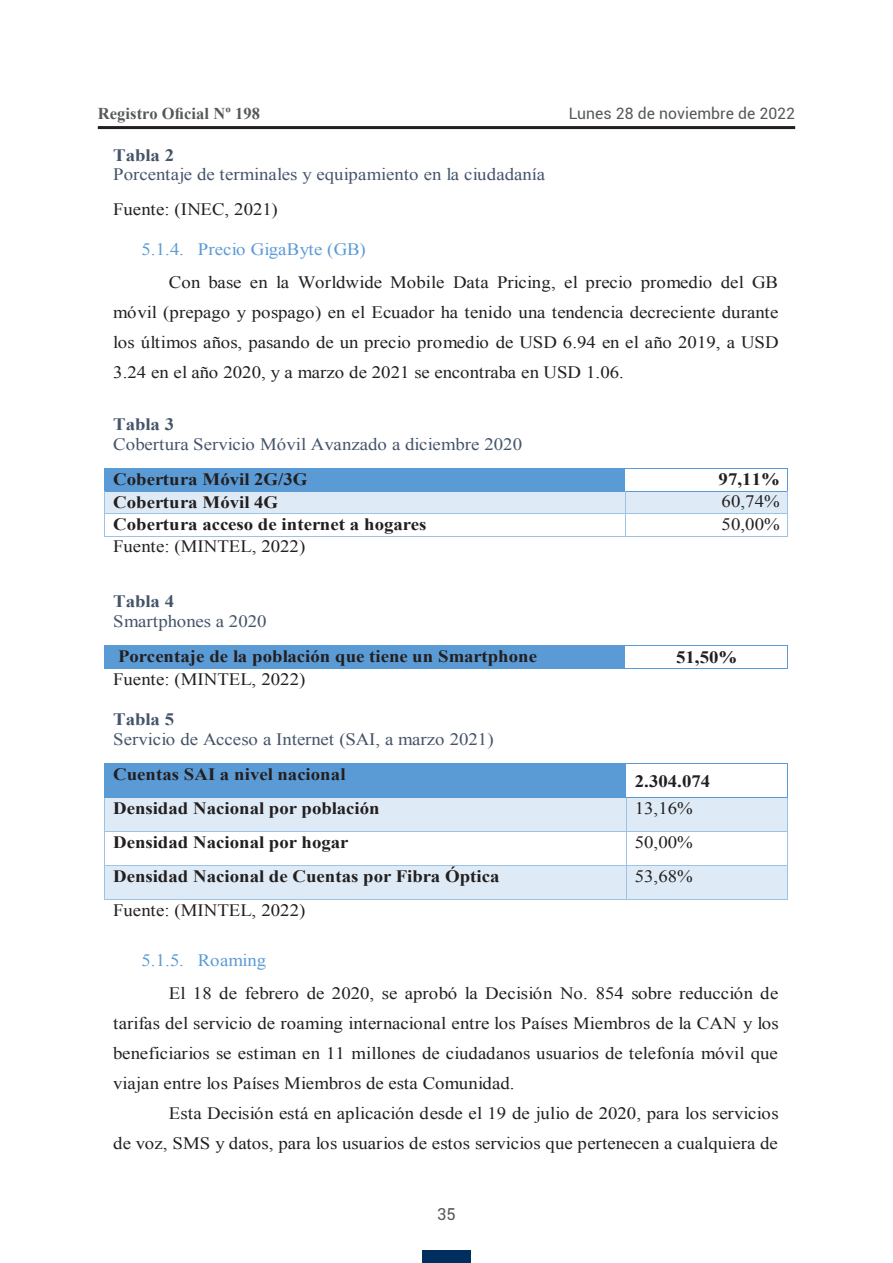
<style>
.page{position:relative;width:893px;height:1263px;background:#fff}
.page>*{position:absolute;margin:0;border:0;box-sizing:border-box;transform-origin:0 0}
.t1{font:17.4px/30.2px "Times New Roman";color:#231f20;scale:1.08 1}
.t2{font:700 17.4px "Times New Roman";color:#231f20;scale:1.08 1}
.t3{font:17.4px/19.8px "Times New Roman";color:#44546a;scale:1.08 1}
.t4{font:700 16.5px "Times New Roman";letter-spacing:.005em;color:#57585a}
.t5{font:16.5px "Roboto";color:#57585a}
.t6{font:15.75px "Roboto";letter-spacing:.005em;color:#57585a}
.s1{font-weight:700}
.s2{color:#5b9bd5}
</style>
<div class="page">
<hr style="left:98px;top:126px;width:697px;height:3px;background:#231f20">
<div style="left:422px;top:1250px;width:49px;height:13px;background:#002e5e"></div>
<div style="left:105px;top:469px;width:520px;height:22px;background:#5b9bd5"></div>
<hr style="left:105px;top:468px;width:520px;height:1px;background:#5b9bd5">
<hr style="left:626px;top:468px;width:161px;height:1px;background:#5b9bd5">
<div style="left:105px;top:492px;width:520px;height:21px;background:#deebf6"></div>
<div style="left:626px;top:492px;width:161px;height:21px;background:#deebf6"></div>
<hr style="left:105px;top:491px;width:520px;height:1px;background:#5b9bd5">
<hr style="left:626px;top:491px;width:161px;height:1px;background:#5b9bd5">
<hr style="left:105px;top:513px;width:520px;height:1px;background:#9cc3e5">
<hr style="left:626px;top:513px;width:161px;height:1px;background:#9cc3e5">
<svg style="left:104px;top:468px;width:1px;height:69px"></svg>
<hr style="left:105px;top:536px;width:520px;height:1px;background:#9cc3e5">
<svg style="left:625px;top:491px;width:1px;height:46px"></svg>
<hr style="left:626px;top:536px;width:161px;height:1px;background:#9cc3e5">
<svg style="left:787px;top:468px;width:1px;height:69px"></svg>
<div style="left:105px;top:646px;width:520px;height:22px;background:#5b9bd5"></div>
<hr style="left:626px;top:646px;width:161px;height:1px;background:#5b9bd5">
<svg style="left:104px;top:646px;width:1px;height:23px"></svg>
<hr style="left:105px;top:668px;width:520px;height:1px;background:#5b9bd5">
<hr style="left:625px;top:668px;width:162px;height:1px;background:#5b9bd5">
<svg style="left:787px;top:646px;width:1px;height:23px"></svg>
<div style="left:105px;top:764px;width:521px;height:33px;background:#5b9bd5"></div>
<hr style="left:105px;top:763px;width:521px;height:1px;background:#5b9bd5">
<hr style="left:627px;top:763px;width:160px;height:1px;background:#5b9bd5">
<hr style="left:104px;top:764px;width:1px;height:33px;background:#5b9bd5">
<hr style="left:787px;top:764px;width:1px;height:33px;background:#5b9bd5">
<div style="left:105px;top:798px;width:521px;height:33px;background:#deebf6"></div>
<div style="left:626px;top:798px;width:161px;height:33px;background:#deebf6"></div>
<hr style="left:105px;top:797px;width:521px;height:1px;background:#5b9bd5">
<hr style="left:627px;top:797px;width:160px;height:1px;background:#5b9bd5">
<hr style="left:104px;top:798px;width:1px;height:33px;background:#9cc3e5">
<hr style="left:626px;top:798px;width:1px;height:33px;background:#9cc3e5">
<hr style="left:787px;top:798px;width:1px;height:33px;background:#9cc3e5">
<hr style="left:105px;top:831px;width:521px;height:1px;background:#9cc3e5">
<hr style="left:626px;top:831px;width:161px;height:1px;background:#9cc3e5">
<hr style="left:104px;top:832px;width:1px;height:33px;background:#9cc3e5">
<hr style="left:626px;top:832px;width:1px;height:33px;background:#9cc3e5">
<hr style="left:787px;top:832px;width:1px;height:33px;background:#9cc3e5">
<div style="left:105px;top:866px;width:521px;height:33px;background:#deebf6"></div>
<div style="left:626px;top:866px;width:161px;height:33px;background:#deebf6"></div>
<hr style="left:105px;top:865px;width:521px;height:1px;background:#9cc3e5">
<hr style="left:626px;top:865px;width:161px;height:1px;background:#9cc3e5">
<hr style="left:104px;top:866px;width:1px;height:33px;background:#9cc3e5">
<hr style="left:105px;top:899px;width:521px;height:1px;background:#9cc3e5">
<hr style="left:626px;top:866px;width:1px;height:33px;background:#9cc3e5">
<hr style="left:626px;top:899px;width:161px;height:1px;background:#9cc3e5">
<hr style="left:787px;top:866px;width:1px;height:33px;background:#9cc3e5">
<p class="t4" style="left:98px;top:102px;width:164px">Registro Oficial Nº 198</p>
<p class="t6" style="left:569px;top:102px;width:228px">Lunes 28 de noviembre de 2022</p>
<p class="t3" style="left:113px;top:145px;width:401px"><span class="s1">Tabla 2<br></span>Porcentaje de terminales y equipamiento en la ciudadanía</p>
<p class="t1" style="left:113px;top:194px;width:154px">Fuente: (INEC, 2021)</p>
<p class="t1" style="left:169px;top:232px;width:565px;line-height:33px;text-indent:-27px"><span class="s2">5.1.4. Precio GigaByte (GB)<br></span>Con base en la Worldwide Mobile Data Pricing, el precio promedio del GB</p>
<p class="t1" style="left:113px;top:297px;width:617px;text-align:justify">móvil (prepago y pospago) en el Ecuador ha tenido una tendencia decreciente durante los últimos años, pasando de un precio promedio de USD 6.94 en el año 2019, a USD 3.24 en el año 2020, y a marzo de 2021 se encontraba en USD 1.06.</p>
<p class="t3" style="left:113px;top:414px;width:380px"><span class="s1">Tabla 3<br></span>Cobertura Servicio Móvil Avanzado a diciembre 2020</p>
<p class="t2" style="left:113px;top:467px;width:181px">Cobertura Móvil 2G/3G</p>
<p class="t2" style="left:719px;top:467px;width:58px">97,11%</p>
<p class="t2" style="left:113px;top:490px;width:154px">Cobertura Móvil 4G</p>
<p class="t1" style="left:722px;top:486px;width:55px">60,74%</p>
<p class="t2" style="left:113px;top:512px;width:291px">Cobertura acceso de internet a hogares</p>
<p class="t1" style="left:722px;top:508px;width:55px">50,00%</p>
<p class="t1" style="left:113px;top:531px;width:179px">Fuente: (MINTEL, 2022)</p>
<p class="t3" style="left:113px;top:591px;width:143px"><span class="s1">Tabla 4<br></span>Smartphones a 2020</p>
<p class="t2" style="left:118px;top:644px;width:389px">Porcentaje de la población que tiene un Smartphone</p>
<p class="t2" style="left:676px;top:645px;width:58px">51,50%</p>
<p class="t1" style="left:113px;top:663px;width:179px">Fuente: (MINTEL, 2022)</p>
<p class="t3" style="left:113px;top:709px;width:354px"><span class="s1">Tabla 5<br></span>Servicio de Acceso a Internet (SAI, a marzo 2021)</p>
<p class="t2" style="left:113px;top:762px;width:217px">Cuentas SAI a nivel nacional</p>
<p class="t2" style="left:635px;top:769px;width:71px">2.304.074</p>
<p class="t2" style="left:113px;top:796px;width:248px">Densidad Nacional por población</p>
<p class="t1" style="left:635px;top:793px;width:55px">13,16%</p>
<p class="t2" style="left:113px;top:830px;width:219px">Densidad Nacional por hogar</p>
<p class="t1" style="left:635px;top:826px;width:55px">50,00%</p>
<p class="t2" style="left:113px;top:864px;width:359px">Densidad Nacional de Cuentas por Fibra Óptica</p>
<p class="t1" style="left:635px;top:860px;width:55px">53,68%</p>
<p class="t1" style="left:113px;top:894px;width:179px">Fuente: (MINTEL, 2022)</p>
<p class="t1" style="left:169px;top:943px;width:566px;line-height:33.2px;text-indent:-27px"><span class="s2">5.1.5. Roaming<br></span>El 18 de febrero de 2020, se aprobó la Decisión No. 854 sobre reducción de</p>
<p class="t1" style="left:113px;top:1008px;width:618px">tarifas del servicio de roaming internacional entre los Países Miembros de la CAN y los</p>
<p class="t1" style="left:113px;top:1038px;width:617px">beneficiarios se estiman en 11 millones de ciudadanos usuarios de telefonía móvil que</p>
<p class="t1" style="left:113px;top:1068px;width:373px">viajan entre los Países Miembros de esta Comunidad.</p>
<p class="t1" style="left:169px;top:1098px;width:566px">Esta Decisión está en aplicación desde el 19 de julio de 2020, para los servicios</p>
<p class="t1" style="left:113px;top:1128px;width:617px">de voz, SMS y datos, para los usuarios de estos servicios que pertenecen a cualquiera de</p>
<p class="t5" style="left:437px;top:1203px;width:20px">35</p>
</div>
